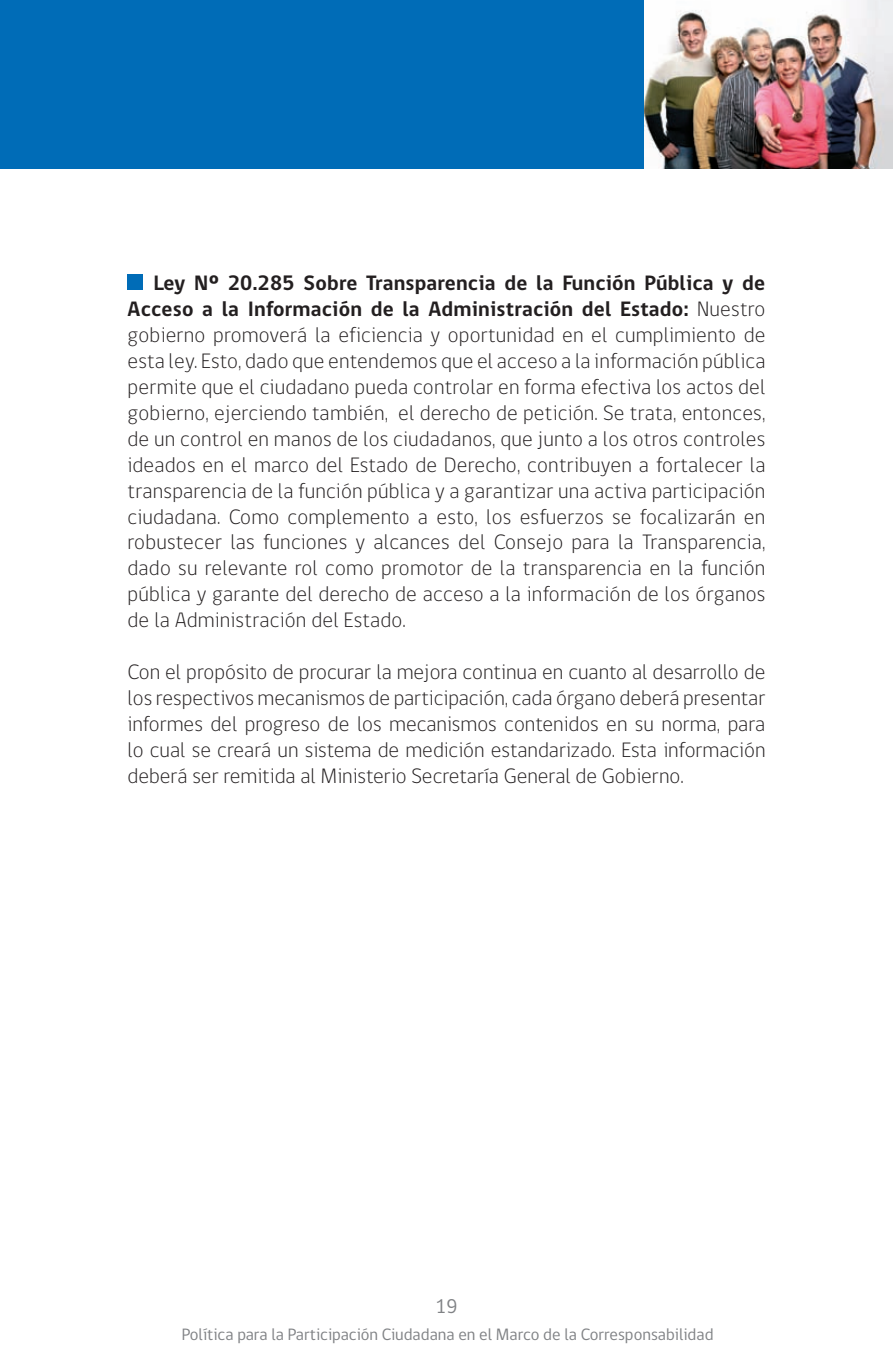
<style>
.page{position:relative;width:893px;height:1372px;background:#fff}
.page>*{position:absolute;margin:0;border:0;box-sizing:border-box;transform-origin:0 0}
.t1{font:300 21.38px/25.9px "gob CL";color:#231f20;text-align:justify}
.t2{font:20.25px "gob CL";color:#808285}
.t3{font:16.88px "gob CL";color:#808285}
.s1{font-weight:700}
</style>
<div class="page">
<div style="left:0;top:0;width:892px;height:168px;background:#006cb7"></div>
<img style="left:644px;top:0;width:249px;height:168px">
<div style="left:128px;top:274px;width:15px;height:15px;background:#006cb7"></div>
<p class="t1" style="left:128px;top:271px;width:639px;text-indent:26px"><span class="s1">Ley Nº 20.285 Sobre Transparencia de la Función Pública y de Acceso a la Información de la Administración del Estado:</span> Nuestro gobierno promoverá la eficiencia y oportunidad en el cumplimiento de esta ley. Esto, dado que entendemos que el acceso a la información pública permite que el ciudadano pueda controlar en forma efectiva los actos del gobierno, ejerciendo también, el derecho de petición. Se trata, entonces, de un control en manos de los ciudadanos, que junto a los otros controles ideados en el marco del Estado de Derecho, contribuyen a fortalecer la transparencia de la función pública y a garantizar una activa participación ciudadana. Como complemento a esto, los esfuerzos se focalizarán en robustecer las funciones y alcances del Consejo para la Transparencia, dado su relevante rol como promotor de la transparencia en la función pública y garante del derecho de acceso a la información de los órganos de la Administración del Estado.</p>
<p class="t1" style="left:128px;top:659px;width:639px">Con el propósito de procurar la mejora continua en cuanto al desarrollo de los respectivos mecanismos de participación, cada órgano deberá presentar informes del progreso de los mecanismos contenidos en su norma, para lo cual se creará un sistema de medición estandarizado. Esta información deberá ser remitida al Ministerio Secretaría General de Gobierno.</p>
<p class="t2" style="left:436px;top:1292px;width:23px">19</p>
<p class="t3" style="left:182px;top:1322px;width:533px">Política para la Participación Ciudadana en el Marco de la Corresponsabilidad</p>
</div>
